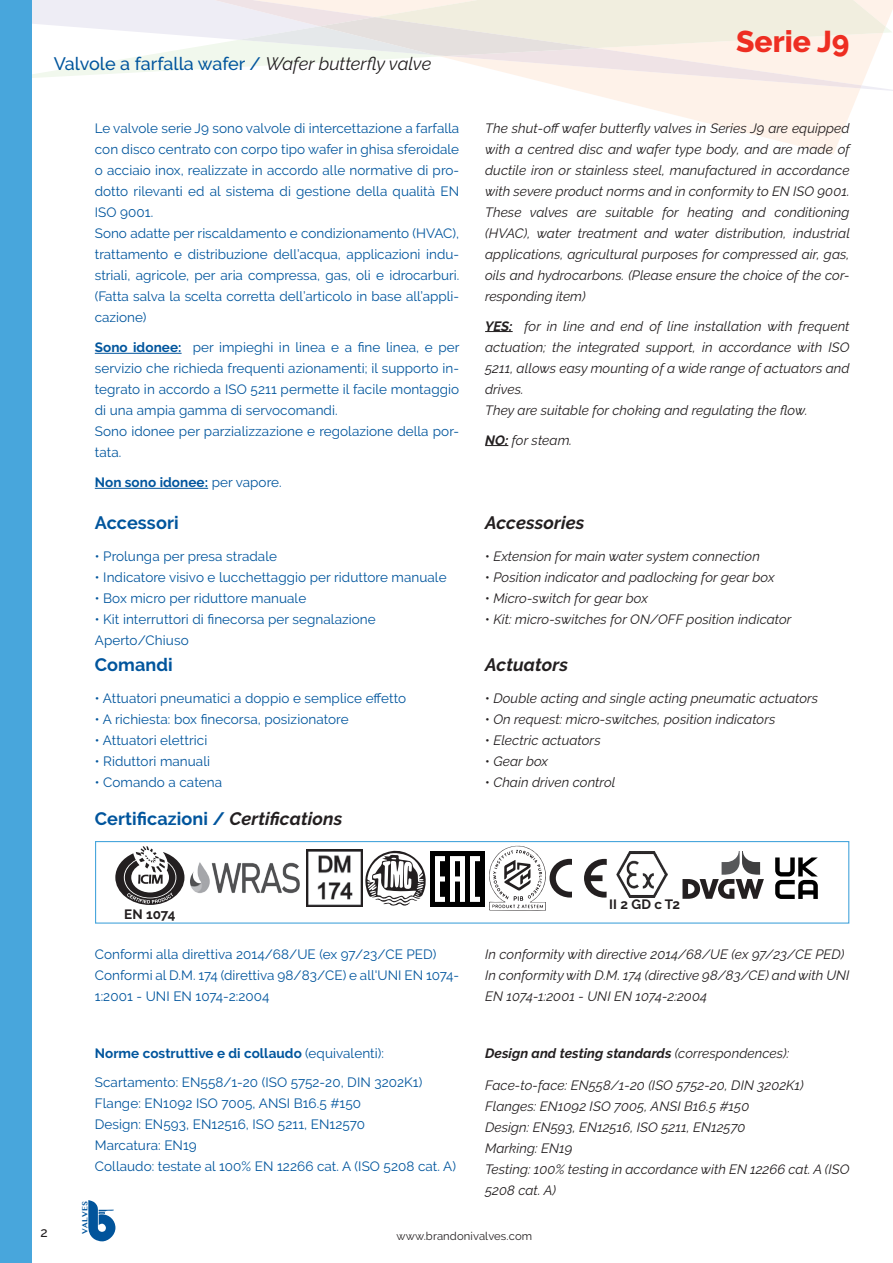
<style>
.page{position:relative;width:893px;height:1263px;background:#fff}
.page>*{position:absolute;margin:0;border:0;box-sizing:border-box;transform-origin:0 0}
.t1{font:800 30px "Raleway";color:#ee2e22}
.t2{font:700 18px "Raleway";letter-spacing:.005em;color:#01559d}
.t3{font:500 18px "Raleway";color:#01559d}
.t4{font:italic 700 18px "Raleway";letter-spacing:.005em;color:#231f20}
.t5{font:13.5px/21px "Raleway";letter-spacing:.005em;color:#01559d;text-align:justify}
.t6{font:italic 13.5px/21px "Raleway";letter-spacing:.005em;color:#231f20;text-align:justify}
.t7{font:700 13.5px "Raleway";letter-spacing:.005em;color:#01559d}
.t8{font:italic 700 13.5px "Raleway";letter-spacing:.005em;color:#231f20}
.t9{font:700 13.5px "Raleway";letter-spacing:.005em;color:#231f20}
.t10{font:500 13.5px "Raleway";color:#231f20}
.t11{font:11.25px "Raleway";letter-spacing:.01em;color:#231f20}
.t12{font:700 7.8px "Lao MN";color:#01549b}
.s1{font-weight:400;font-style:italic;color:#231f20}
.s2{font-weight:700}
.s3{font-weight:400}
.s4{font-style:italic;color:#231f20}
.s5{font-style:normal}
</style>
<div class="page">
<svg style="left:584px;top:92px;width:275px;height:62px;fill:#fef3eb"></svg>
<svg style="left:32px;top:0;width:861px;height:92px"></svg>
<svg style="left:165px;top:0;width:697px;height:88px"></svg>
<svg style="left:239px;top:0;width:647px;height:56px;background:#f1ece3"></svg>
<svg style="left:88px;top:1200px;width:27px;height:41px"></svg>
<div style="left:0;top:0;width:32px;height:1263px;background:#48a6dc"></div>
<div style="left:95px;top:841px;width:754px;height:83px;border:1px solid #48a6dc"></div>
<img style="left:617px;top:852px;width:51px;height:45px">
<svg style="left:365px;top:850px;width:61px;height:56px"></svg>
<svg style="left:775px;top:857px;width:43px;height:42px"></svg>
<svg style="left:682px;top:851px;width:82px;height:48px"></svg>
<svg style="left:115px;top:846px;width:69px;height:59px"></svg>
<hr style="left:95px;top:353px;width:87px;height:1px;background:#01559d">
<hr style="left:95px;top:488px;width:113px;height:1px;background:#01559d">
<svg style="left:485px;top:331px;width:28px;height:1px"></svg>
<svg style="left:485px;top:445px;width:23px;height:1px"></svg>
<img style="left:430px;top:852px;width:55px;height:54px">
<svg style="left:584px;top:859px;width:23px;height:38px"></svg>
<svg style="left:489px;top:845px;width:83px;height:66px"></svg>
<img style="left:184px;top:862px;width:116px;height:32px">
<img style="left:306px;top:850px;width:57px;height:56px">
<p class="t3" style="left:54px;top:54px;width:379px">Valvole a farfalla wafer / <span class="s1">Wafer butterfly valve</span></p>
<p class="t5" style="left:95px;top:118px;width:366px">Le valvole serie J9 sono valvole di intercettazione a farfalla con disco centrato con corpo tipo wafer in ghisa sferoidale o acciaio inox, realizzate in accordo alle normative di pro&shy;dotto rilevanti ed al sistema di gestione della qualità EN ISO 9001.</p>
<p class="t5" style="left:95px;top:223px;width:366px">Sono adatte per riscaldamento e condizionamento (HVAC), trattamento e distribuzione dell’acqua, applicazioni indu&shy;striali, agricole, per aria compressa, gas, oli e idrocarburi. (Fatta salva la scelta corretta dell’articolo in base all’appli&shy;cazione)</p>
<p class="t5" style="left:95px;top:337px;width:366px"><span class="s2">Sono idonee:</span> per impieghi in linea e a fine linea, e per servizio che richieda frequenti azionamenti; il supporto in&shy;tegrato in accordo a ISO 5211 permette il facile montaggio di una ampia gamma di servocomandi.</p>
<p class="t5" style="left:95px;top:421px;width:366px">Sono idonee per parzializzazione e regolazione della por&shy;tata.</p>
<p class="t7" style="left:95px;top:475px;width:188px">Non sono idonee: <span class="s3">per vapore.</span></p>
<p class="t2" style="left:95px;top:513px;width:85px">Accessori</p>
<p class="t5" style="left:95px;top:546px;width:184px">•● Prolunga per presa stradale</p>
<p class="t5" style="left:95px;top:567px;width:353px">●•● Indicatore visivo e lucchettaggio per riduttore manuale</p>
<p class="t5" style="left:95px;top:588px;width:213px">•● Box micro per riduttore manuale</p>
<p class="t5" style="left:95px;top:609px;width:282px">•● Kit interruttori di finecorsa per segnalazione</p>
<p class="t5" style="left:95px;top:630px;width:95px">Aperto/Chiuso</p>
<p class="t2" style="left:95px;top:655px;width:79px">Comandi</p>
<p class="t5" style="left:95px;top:687px;width:313px">•● Attuatori pneumatici a doppio e semplice effetto</p>
<p class="t5" style="left:95px;top:708px;width:255px">•● A richiesta: box finecorsa, posizionatore</p>
<p class="t5" style="left:95px;top:729px;width:114px">•● Attuatori elettrici</p>
<p class="t5" style="left:95px;top:750px;width:117px">•● Riduttori manuali</p>
<p class="t5" style="left:95px;top:771px;width:129px">•● Comando a catena</p>
<p class="t2" style="left:95px;top:809px;width:249px">Certificazioni / <span class="s4">Certifications</span></p>
<p class="t1" style="left:736px;top:25px;width:115px">Serie J9</p>
<p class="t6" style="left:485px;top:118px;width:366px">The shut-off wafer butterfly valves in Series J9 are equipped with a centred disc and wafer type body, and are made of ductile iron or stainless steel, manufactured in accordance with severe product norms and in conformity to EN ISO 9001.</p>
<p class="t6" style="left:485px;top:202px;width:366px">These valves are suitable for heating and conditioning (HVAC), water treatment and water distribution, industrial applications, agricultural purposes for compressed air, gas, oils and hydrocarbons. (Please ensure the choice of the cor&shy;responding item)</p>
<p class="t6" style="left:485px;top:315px;width:366px"><span class="s2">YES:</span> for in line and end of line installation with frequent actuation; the integrated support, in accordance with ISO 5211, allows easy mounting of a wide range of actuators and drives.</p>
<p class="t6" style="left:485px;top:399px;width:324px">They are suitable for choking and regulating the flow.</p>
<p class="t6" style="left:485px;top:429px;width:89px"><span class="s2">NO:</span> for steam.</p>
<p class="t4" style="left:485px;top:513px;width:101px">Accessories</p>
<p class="t6" style="left:485px;top:546px;width:276px"><span class="s5">•</span>● Extension for main water system connection</p>
<p class="t6" style="left:485px;top:567px;width:291px"><span class="s5">•</span>● Position indicator and padlocking for gear box</p>
<p class="t6" style="left:485px;top:588px;width:164px"><span class="s5">•</span>● Micro-switch for gear box</p>
<p class="t6" style="left:485px;top:609px;width:308px"><span class="s5">•</span>● Kit: micro-switches for ON/OFF position indicator</p>
<p class="t4" style="left:485px;top:654px;width:84px">Actuators</p>
<p class="t6" style="left:485px;top:687px;width:335px"><span class="s5">•</span>● Double acting and single acting pneumatic actuators</p>
<p class="t6" style="left:485px;top:708px;width:292px"><span class="s5">•</span>● On request: micro-switches, position indicators</p>
<p class="t6" style="left:485px;top:729px;width:117px"><span class="s5">•</span>● Electric actuators</p>
<p class="t6" style="left:485px;top:750px;width:65px"><span class="s5">•</span>● Gear box</p>
<p class="t6" style="left:485px;top:771px;width:132px"><span class="s5">•</span>● Chain driven control</p>
<p class="t9" style="left:124px;top:907px;width:53px">EN 1074</p>
<p class="t5" style="left:95px;top:944px;width:343px">Conformi alla direttiva 2014/68/UE (ex 97/23/CE PED)</p>
<p class="t5" style="left:95px;top:965px;width:366px">Conformi al D.M. 174 (direttiva 98/83/CE) e all'UNI EN 1074-<br>1:2001 - UNI EN 1074-2:2004</p>
<p class="t7" style="left:95px;top:1046px;width:291px">Norme costruttive e di collaudo <span class="s3">(equivalenti):</span></p>
<p class="t5" style="left:95px;top:1071px;width:329px">Scartamento: EN558/1-20 (ISO 5752-20, DIN 3202K1)</p>
<p class="t5" style="left:95px;top:1092px;width:268px">Flange: EN1092 ISO 7005, ANSI B16.5 #150</p>
<p class="t5" style="left:95px;top:1113px;width:272px">Design: EN593, EN12516, ISO 5211, EN12570</p>
<p class="t5" style="left:95px;top:1134px;width:104px">Marcatura: EN19</p>
<p class="t5" style="left:95px;top:1155px;width:363px">Collaudo: testate al 100% EN 12266 cat. A (ISO 5208 cat. A)</p>
<p class="t9" style="left:609px;top:897px;width:72px">II 2 GD c T2</p>
<p class="t6" style="left:485px;top:944px;width:361px">In conformity with directive 2014/68/UE (ex 97/23/CE PED)</p>
<p class="t6" style="left:485px;top:965px;width:366px">In conformity with D.M. 174 (directive 98/83/CE) and with UNI<br>EN 1074-1:2001 - UNI EN 1074-2:2004</p>
<p class="t8" style="left:485px;top:1046px;width:306px">Design and testing standards <span class="s3">(correspondences):</span></p>
<p class="t6" style="left:485px;top:1074px;width:320px">Face-to-face: EN558/1-20 (ISO 5752-20, DIN 3202K1)</p>
<p class="t6" style="left:485px;top:1095px;width:266px">Flanges: EN1092 ISO 7005, ANSI B16.5 #150</p>
<p class="t6" style="left:485px;top:1116px;width:262px">Design: EN593, EN12516, ISO 5211, EN12570</p>
<p class="t6" style="left:485px;top:1137px;width:89px">Marking: EN19</p>
<p class="t6" style="left:485px;top:1158px;width:366px">Testing: 100% testing in accordance with EN 12266 cat. A (ISO<br>5208 cat. A)</p>
<p class="t10" style="left:40px;top:1225px;width:9px">2</p>
<p class="t12" style="left:80px;top:1233px;width:34px;rotate:-90deg">VALVES</p>
<p class="t11" style="left:396px;top:1229px;width:137px">www.brandonivalves.com</p>
</div>
